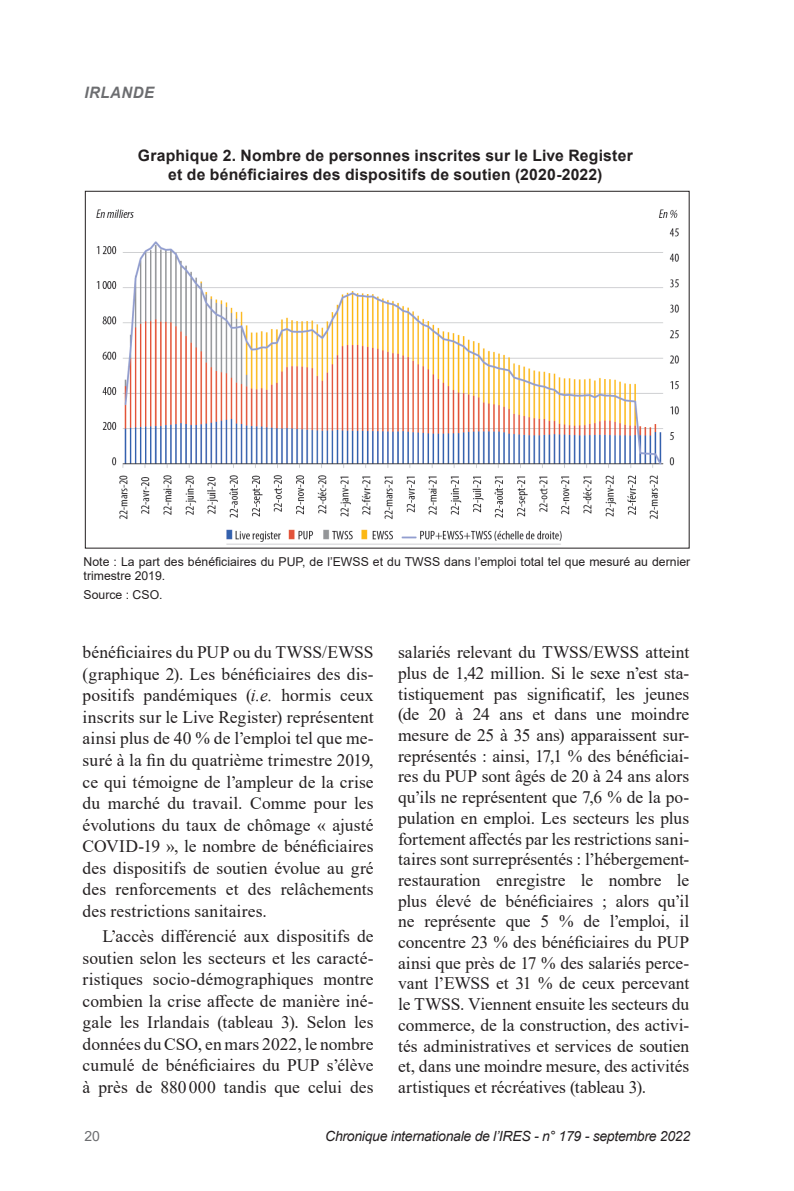
<style>
.page{position:relative;width:794px;height:1191px;background:#fff}
.page>*{position:absolute;margin:0;border:0;box-sizing:border-box;transform-origin:0 0}
.t1{font:17.5px/20.7px "Times New Roman";letter-spacing:.005em;color:#231f20;text-align:justify}
.NO_IMAGE{font:700 15.75px/18.4px "Arial";letter-spacing:.015em;color:#231f20;text-align:center}
.t2{font:italic 700 15.75px "Arial";letter-spacing:.035em;color:#6c6d70;scale:.95 1}
.t3{font:italic 14px "Arial";letter-spacing:-.02em;color:#231f20}
.t4{font:14px "Arial";color:#6c6d70}
.SOURCES{font:12.25px/14px "Arial";color:#231f20}
.s1{font-style:italic}
</style>
<div class="page">
<img style="left:96px;top:209px;width:583px;height:336px">
<p class="t2" style="left:84px;top:82px;width:75px">IRLANDE</p>
<p class="NO_IMAGE" style="left:138px;top:147px;width:496px">Graphique 2. Nombre de personnes inscrites sur le Live Register et de bénéficiaires des dispositifs de soutien (2020-2022)</p>
<p class="SOURCES" style="left:84px;top:554px;width:608px">Note : La part des bénéficiaires du PUP, de l’EWSS et du TWSS dans l’emploi total tel que mesuré au dernier trimestre 2019.</p>
<p class="SOURCES" style="left:84px;top:587px;width:80px">Source : CSO.</p>
<p class="t1" style="left:83px;top:641px;width:293px;line-height:21.5px">bénéficiaires du PUP ou du TWSS/EWSS (graphique 2). Les bénéficiaires des dis&shy;positifs pandémiques (<span class="s1">i.e.</span> hormis ceux inscrits sur le Live Register) représentent ainsi plus de 40 % de l’emploi tel que me&shy;suré à la fin du quatrième trimestre 2019, ce qui témoigne de l’ampleur de la crise du marché du travail. Comme pour les évolutions du taux de chômage « ajusté COVID-19 », le nombre de bénéficiaires des dispositifs de soutien évolue au gré des renforcements et des relâchements des restrictions sanitaires.</p>
<p class="t1" style="left:83px;top:925px;width:292px;line-height:21.5px;text-indent:20px">L’accès différencié aux dispositifs de soutien selon les secteurs et les caracté&shy;ristiques socio-démographiques montre combien la crise affecte de manière iné&shy;gale les Irlandais (tableau 3). Selon les données du CSO, en mars 2022, le nombre cumulé de bénéficiaires du PUP s’élève à près de 880 000 tandis que celui des</p>
<p class="t1" style="left:398px;top:641px;width:292px">salariés relevant du TWSS/EWSS atteint plus de 1,42 million. Si le sexe n’est sta&shy;tistiquement pas significatif, les jeunes (de 20 à 24 ans et dans une moindre mesure de 25 à 35 ans) apparaissent sur&shy;représentés : ainsi, 17,1 % des bénéficiai&shy;res du PUP sont âgés de 20 à 24 ans alors qu’ils ne représentent que 7,6 % de la po&shy;pulation en emploi. Les secteurs les plus fortement affectés par les restrictions sani&shy;taires sont surreprésentés : l’hébergement&shy;restauration enregistre le nombre le plus élevé de bénéficiaires ; alors qu’il ne représente que 5 % de l’emploi, il concentre 23 % des bénéficiaires du PUP ainsi que près de 17 % des salariés perce&shy;vant l’EWSS et 31 % de ceux percevant le TWSS. Viennent ensuite les secteurs du commerce, de la construction, des activi&shy;tés administratives et services de soutien et, dans une moindre mesure, des activités artistiques et récréatives (tableau 3).</p>
<p class="t4" style="left:84px;top:1126px;width:17px">20</p>
<p class="t3" style="left:325px;top:1127px;width:366px">Chronique internationale de l’IRES - n° 179 - septembre 2022</p>
</div>
